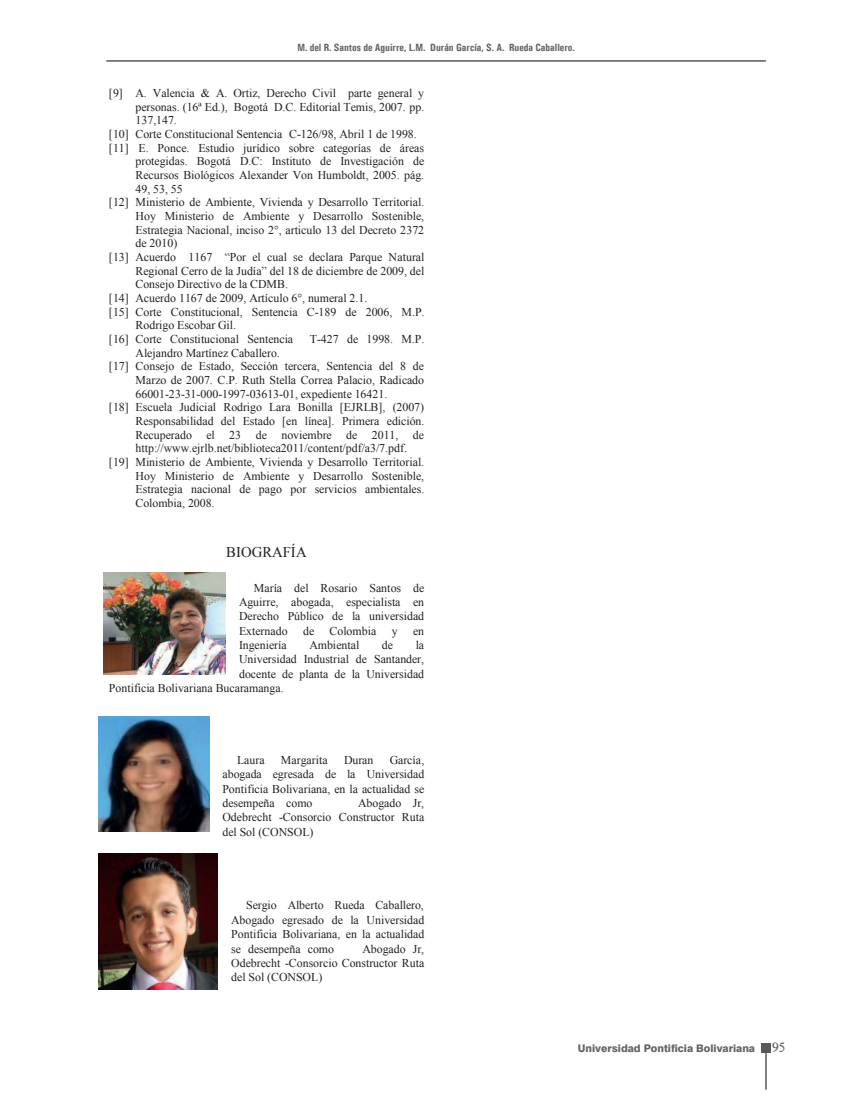
<style>
.page{position:relative;width:851px;height:1106px;background:#fff}
.page>*{position:absolute;margin:0;border:0;box-sizing:border-box;transform-origin:0 0}
.t1{font:14.85px "Times New Roman";color:#231f20}
.t2{font:13.5px "Aldine 721 BT";color:#636366}
.t3{font:12px/14.4px "Times New Roman";color:#231f20;text-align:justify}
.t4{font:700 condensed 10.5px "Univers";color:#636366}
.t5{font:800 10.5px "Swiss 721 BT";color:#636366}
</style>
<div class="page">
<hr style="left:765px;top:1052px;width:1px;height:37px;background:#57585a">
<div style="left:760px;top:1043px;width:10px;height:10px;background:#57585a"></div>
<hr style="left:106px;top:60px;width:659px;height:2px;background:#57585a">
<img style="left:104px;top:572px;width:122px;height:102px">
<img style="left:98px;top:716px;width:111px;height:115px">
<img style="left:98px;top:853px;width:120px;height:136px">
<p class="t4" style="left:297px;top:41px;width:279px">M. del R. Santos de Aguirre, L.M. Durán García, S. A. Rueda Caballero.</p>
<p class="t3" style="left:109px;top:85px;width:316px">[9] A. Valencia &amp; A. Ortiz, Derecho Civil parte general y</p>
<p class="t3" style="left:135px;top:99px;width:290px">personas. (16ª Ed.), Bogotá D.C. Editorial Temis, 2007. pp.</p>
<p class="t3" style="left:135px;top:113px;width:43px">137,147.</p>
<p class="t3" style="left:109px;top:126px;width:309px">[10] Corte Constitucional Sentencia C-126/98, Abril 1 de 1998.</p>
<p class="t3" style="left:109px;top:140px;width:316px">[11] E. Ponce. Estudio jurídico sobre categorías de áreas</p>
<p class="t3" style="left:135px;top:154px;width:290px">protegidas. Bogotá D.C: Instituto de Investigación de</p>
<p class="t3" style="left:135px;top:167px;width:290px">Recursos Biológicos Alexander Von Humboldt, 2005. pág.</p>
<p class="t3" style="left:135px;top:181px;width:49px">49, 53, 55</p>
<p class="t3" style="left:109px;top:195px;width:317px">[12] Ministerio de Ambiente, Vivienda y Desarrollo Territorial.</p>
<p class="t3" style="left:135px;top:208px;width:290px">Hoy Ministerio de Ambiente y Desarrollo Sostenible,</p>
<p class="t3" style="left:135px;top:222px;width:290px">Estrategia Nacional, inciso 2°, articulo 13 del Decreto 2372</p>
<p class="t3" style="left:135px;top:236px;width:43px">de 2010)</p>
<p class="t3" style="left:109px;top:249px;width:317px">[13] Acuerdo 1167 “Por el cual se declara Parque Natural</p>
<p class="t3" style="left:135px;top:263px;width:290px">Regional Cerro de la Judía” del 18 de diciembre de 2009, del</p>
<p class="t3" style="left:135px;top:277px;width:154px">Consejo Directivo de la CDMB.</p>
<p class="t3" style="left:109px;top:290px;width:260px">[14] Acuerdo 1167 de 2009, Artículo 6°, numeral 2.1.</p>
<p class="t3" style="left:109px;top:304px;width:317px">[15] Corte Constitucional, Sentencia C-189 de 2006, M.P.</p>
<p class="t3" style="left:135px;top:318px;width:102px">Rodrigo Escobar Gil.</p>
<p class="t3" style="left:109px;top:331px;width:186px">[16] Corte Constitucional Sentencia</p>
<p class="t3" style="left:310px;top:331px;width:116px">T-427 de 1998. M.P.</p>
<p class="t3" style="left:135px;top:345px;width:146px">Alejandro Martínez Caballero.</p>
<p class="t3" style="left:109px;top:359px;width:316px">[17] Consejo de Estado, Sección tercera, Sentencia del 8 de</p>
<p class="t3" style="left:135px;top:372px;width:290px">Marzo de 2007. C.P. Ruth Stella Correa Palacio, Radicado</p>
<p class="t3" style="left:135px;top:386px;width:253px">66001-23-31-000-1997-03613-01, expediente 16421.</p>
<p class="t3" style="left:109px;top:400px;width:317px">[18] Escuela Judicial Rodrigo Lara Bonilla [EJRLB], (2007)</p>
<p class="t3" style="left:135px;top:413px;width:290px">Responsabilidad del Estado [en línea]. Primera edición.</p>
<p class="t3" style="left:135px;top:427px;width:290px">Recuperado el 23 de noviembre de 2011, de</p>
<p class="t3" style="left:135px;top:441px;width:273px">http://www.ejrlb.net/biblioteca2011/content/pdf/a3/7.pdf.</p>
<p class="t3" style="left:109px;top:454px;width:317px">[19] Ministerio de Ambiente, Vivienda y Desarrollo Territorial.</p>
<p class="t3" style="left:135px;top:468px;width:290px">Hoy Ministerio de Ambiente y Desarrollo Sostenible,</p>
<p class="t3" style="left:135px;top:482px;width:290px">Estrategia nacional de pago por servicios ambientales.</p>
<p class="t3" style="left:135px;top:495px;width:81px">Colombia, 2008.</p>
<p class="t1" style="left:226px;top:542px;width:82px">BIOGRAFÍA</p>
<p class="t3" style="left:239px;top:580px;width:187px;text-indent:15px">María del Rosario Santos de Aguirre, abogada, especialista en Derecho Público de la universidad Externado</p>
<p class="t3" style="left:303px;top:623px;width:13px">de</p>
<p class="t3" style="left:329px;top:623px;width:48px">Colombia</p>
<p class="t3" style="left:392px;top:623px;width:7px">y</p>
<p class="t3" style="left:413px;top:623px;width:13px">en</p>
<p class="t3" style="left:239px;top:637px;width:49px">Ingeniería</p>
<p class="t3" style="left:309px;top:637px;width:51px">Ambiental</p>
<p class="t3" style="left:382px;top:637px;width:13px">de</p>
<p class="t3" style="left:415px;top:637px;width:10px">la</p>
<p class="t3" style="left:239px;top:652px;width:186px">Universidad Industrial de Santander,</p>
<p class="t3" style="left:239px;top:666px;width:187px">docente de planta de la Universidad</p>
<p class="t3" style="left:109px;top:680px;width:176px">Pontificia Bolivariana Bucaramanga.</p>
<p class="t3" style="left:237px;top:752px;width:29px">Laura</p>
<p class="t3" style="left:281px;top:752px;width:48px">Margarita</p>
<p class="t3" style="left:344px;top:752px;width:31px">Duran</p>
<p class="t3" style="left:222px;top:752px;width:203px;text-indent:167px">García, abogada egresada de la Universidad Pontificia Bolivariana, en la actualidad se desempeña como</p>
<p class="t3" style="left:222px;top:795px;width:203px;text-indent:136px">Abogado Jr, Odebrecht -Consorcio Constructor Ruta del Sol (CONSOL)</p>
<p class="t3" style="left:231px;top:898px;width:194px;text-indent:15px">Sergio Alberto Rueda Caballero, Abogado egresado de la Universidad Pontificia Bolivariana, en la actualidad se desempeña como</p>
<p class="t3" style="left:231px;top:941px;width:194px;text-indent:131px">Abogado Jr, Odebrecht -Consorcio Constructor Ruta del Sol (CONSOL)</p>
<p class="t5" style="left:577px;top:1041px;width:179px">Universidad Pontificia Bolivariana</p>
<p class="t2" style="left:772px;top:1039px;width:15px">95</p>
</div>
